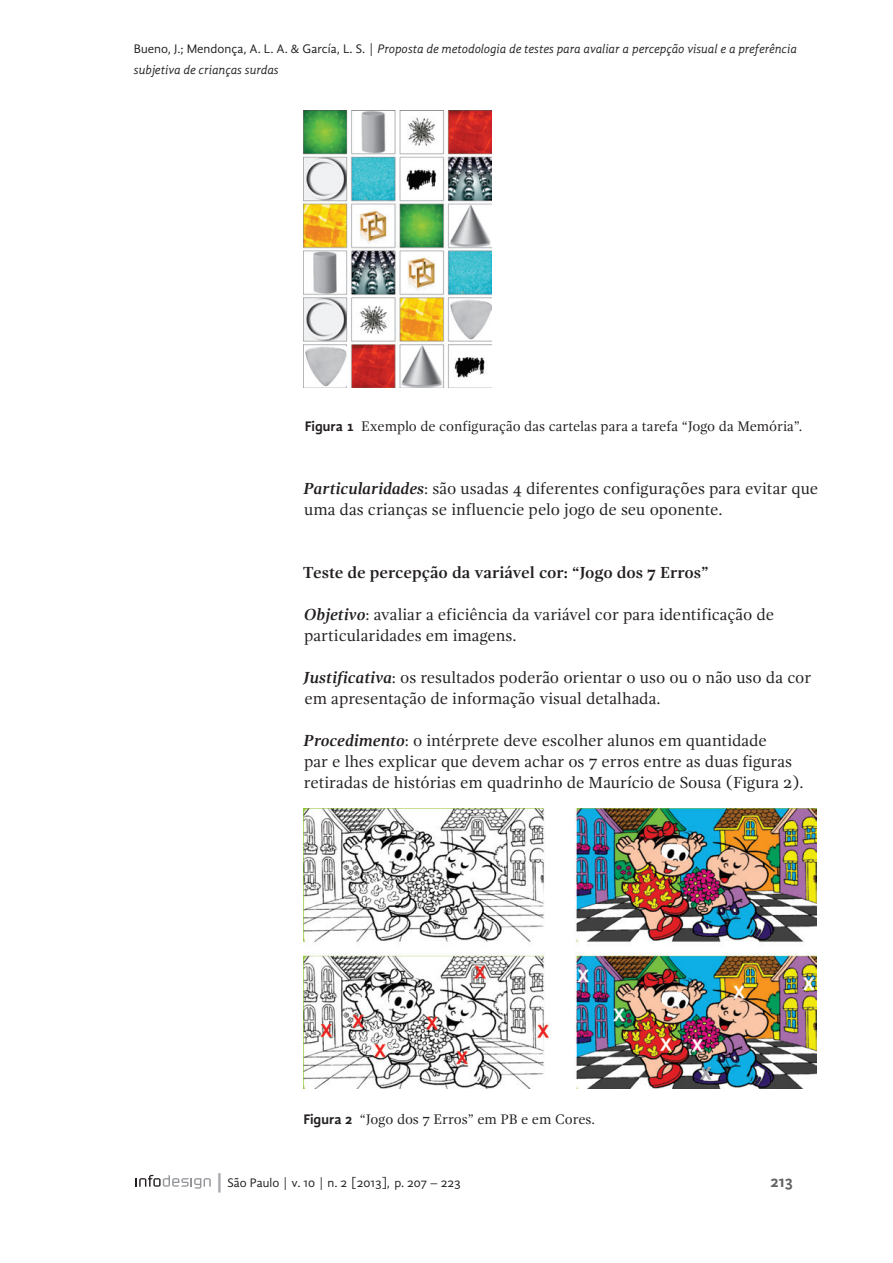
<style>
.page{position:relative;width:893px;height:1263px;background:#fff}
.page>*{position:absolute;margin:0;border:0;box-sizing:border-box;transform-origin:0 0}
.PT_Corpo_de_texto_Re{font:16.5px/21px "Gandhi Serif";color:#231f20}
.PT_Corpo_de_texto_Re-2{font:700 16.5px "Gandhi Serif";letter-spacing:-.005em;color:#231f20}
.t1{font:700 16.5px "Gandhi Sans";color:#636366}
.t2{font:14.25px "Gandhi Serif";color:#231f20}
.t3{font:italic 12.75px/21px "Gandhi Sans";color:#231f20}
.t4{font:12.75px "Gandhi Sans";letter-spacing:-.005em;color:#231f20}
.s1{font-style:normal}
.s2{font-family:"Gandhi Sans";font-weight:700}
.s3{font-weight:700;font-style:italic}
.s4{font-size:19.2px;color:#a8a9ad}
</style>
<div class="page">
<svg style="left:136px;top:1175px;width:75px;height:13px"></svg>
<img style="left:303px;top:111px;width:189px;height:277px">
<img style="left:303px;top:809px;width:513px;height:279px">
<p class="t3" style="left:134px;top:38px;width:664px"><span class="s1">Bueno, J.; Mendonça, A. L. A. &amp; García, L. S. |</span> Proposta de metodologia de testes para avaliar a percepção visual e a preferência subjetiva de crianças surdas</p>
<p class="t2" style="left:305px;top:418px;width:499px"><span class="s2">Figura 1</span> Exemplo de configuração das cartelas para a tarefa “Jogo da Memória”.</p>
<p class="PT_Corpo_de_texto_Re" style="left:304px;top:478px;width:516px"><span class="s3">Particularidades</span>: são usadas 4 diferentes configurações para evitar que uma das crianças se influencie pelo jogo de seu oponente.</p>
<p class="PT_Corpo_de_texto_Re-2" style="left:303px;top:563px;width:407px">Teste de percepção da variável cor: “Jogo dos 7 Erros”</p>
<p class="PT_Corpo_de_texto_Re" style="left:304px;top:604px;width:472px"><span class="s3">Objetivo</span>: avaliar a eficiência da variável cor para identificação de particularidades em imagens.</p>
<p class="PT_Corpo_de_texto_Re" style="left:303px;top:667px;width:509px"><span class="s3">Justificativa</span>: os resultados poderão orientar o uso ou o não uso da cor em apresentação de informação visual detalhada.</p>
<p class="PT_Corpo_de_texto_Re" style="left:304px;top:730px;width:502px"><span class="s3">Procedimento</span>: o intérprete deve escolher alunos em quantidade<br>par e lhes explicar que devem achar os 7 erros entre as duas figuras retiradas de histórias em quadrinho de Maurício de Sousa (Figura 2).</p>
<p class="t2" style="left:303px;top:1111px;width:293px"><span class="s2">Figura 2</span> “Jogo dos 7 Erros” em PB e em Cores.</p>
<p class="t4" style="left:214px;top:1175px;width:248px"><span class="s4">|</span>São Paulo | v. 10 | n. 2 [2013], p. 207 – 223</p>
<p class="t1" style="left:770px;top:1171px;width:24px">213</p>
</div>
